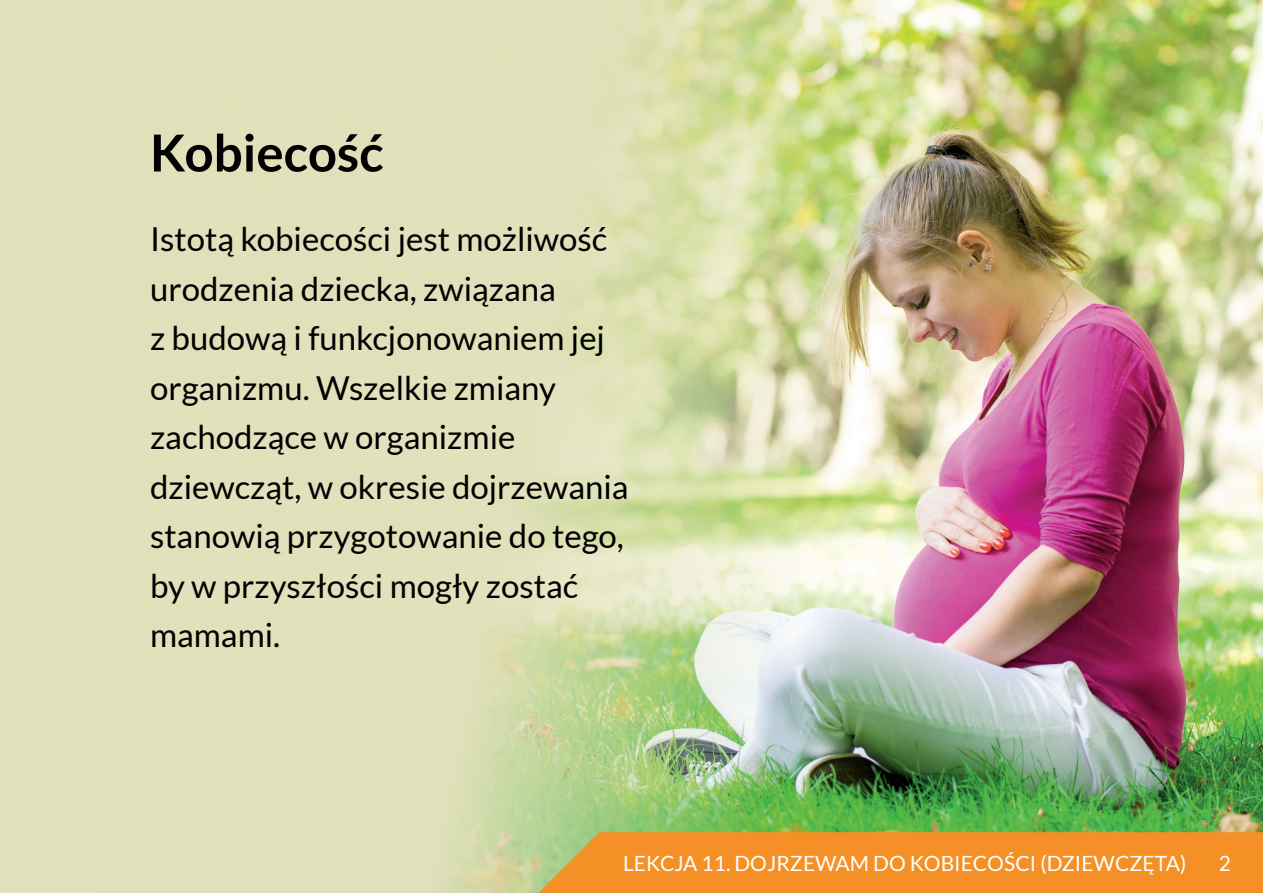
<style>
.page{position:relative;width:1263px;height:893px;background:#fff}
.page>*{position:absolute;margin:0;border:0;box-sizing:border-box;transform-origin:0 0}
.t1{font:700 51px "Lato";color:#010101}
.t2{font:33px/49.5px "Lato";color:#010101}
.t3{font:21px "Lato";color:#fff}
</style>
<div class="page">
<div style="left:0;top:0;width:946px;height:893px;background:#e1e1bb"></div>
<img style="left:447px;top:0;width:816px;height:893px">
<div style="left:538px;top:832px;width:725px;height:61px;background:#f49025"></div>
<h1 class="t1" style="left:150px;top:124px;width:235px">Kobiecość</h1>
<p class="t2" style="left:150px;top:214px;width:480px">Istotą kobiecości jest możliwość urodzenia dziecka, związana<br>z budową i funkcjonowaniem jej organizmu. Wszelkie zmiany zachodzące w organizmie dziewcząt, w okresie dojrzewania stanowią przygotowanie do tego, by w przyszłości mogły zostać mamami.</p>
<p class="t3" style="left:623px;top:852px;width:565px">Lekcja 11. Dojrzewam do kobiecości (dziewczęta)</p>
<p class="t3" style="left:1219px;top:852px;width:14px">2</p>
</div>
